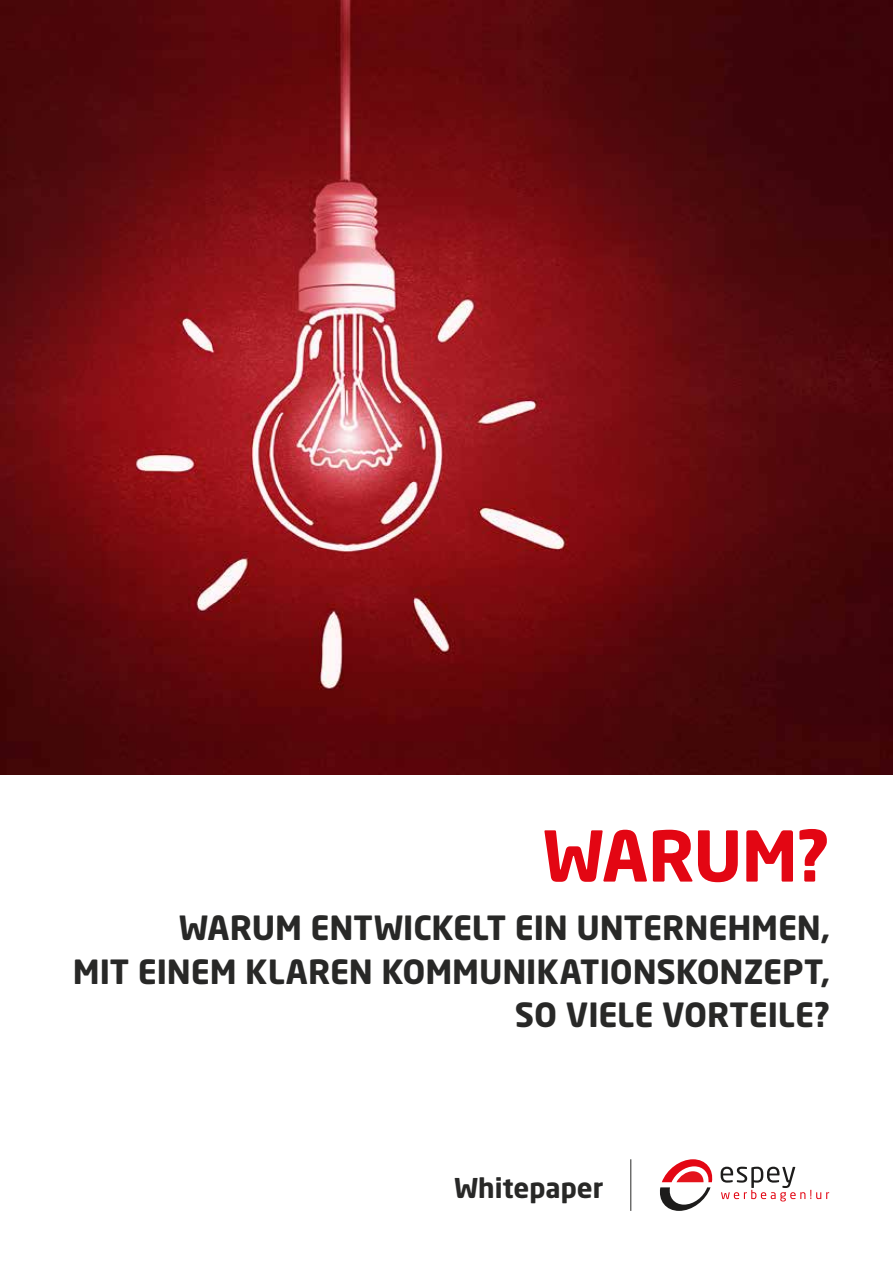
<style>
.page{position:relative;width:893px;height:1263px;background:#fff}
.page>*{position:absolute;margin:0;border:0;box-sizing:border-box;transform-origin:0 0}
.t1{font:700 69px "Neo Sans W1 G";letter-spacing:-.02em;color:#e30613}
.t2{font:700 33px/43.5px "Neo Sans W1 G";letter-spacing:-.005em;color:#282827;text-align:right}
.t3{font:700 27px "Neo Sans W1 G";color:#282827}
</style>
<div class="page">
<img style="left:0;top:0;width:893px;height:775px">
<hr style="left:630px;top:1159px;width:1px;height:52px;background:#282827">
<svg style="left:721px;top:1167px;width:108px;height:34px"></svg>
<svg style="left:660px;top:1159px;width:53px;height:52px"></svg>
<h1 class="t1" style="left:542px;top:812px;width:289px">WARUM?</h1>
<p class="t2" style="left:73px;top:905px;width:759px">WARUM ENTWICKELT EIN UNTERNEHMEN,<br>MIT EINEM KLAREN KOMMUNIKATIONSKONZEPT,<br>SO VIELE VORTEILE?</p>
<p class="t3" style="left:454px;top:1170px;width:151px">Whitepaper</p>
</div>
